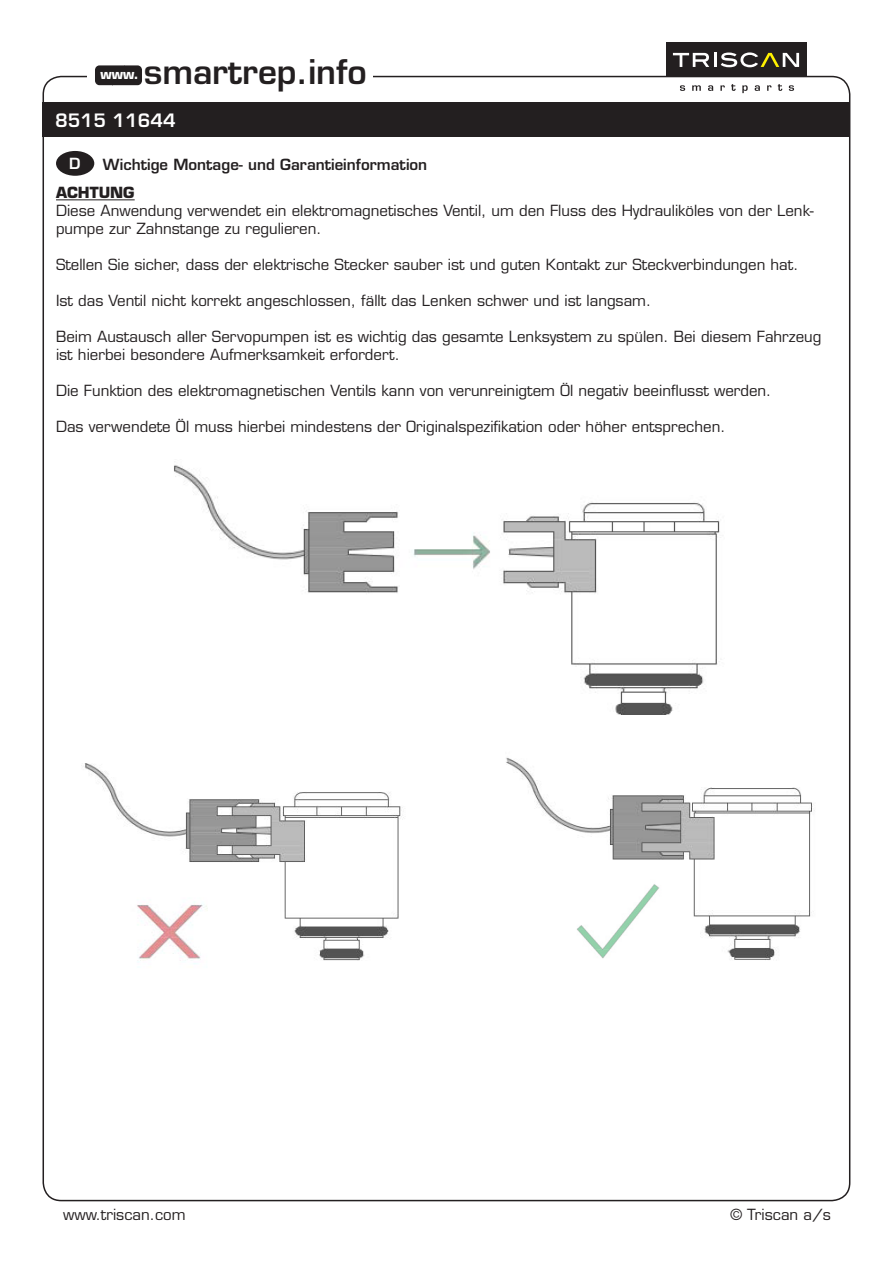
<style>
.page{position:relative;width:893px;height:1263px;background:#fff}
.page>*{position:absolute;margin:0;border:0;box-sizing:border-box;transform-origin:0 0}
.t1{font:600 33.15px "Eurostile LT Std";color:#231f20}
.t2{font:600 18px "Eurostile LT Std";color:#fff}
.t3{font:15px/18px "Eurostile LT Std";color:#231f20}
.t4{font:600 15px "Eurostile LT Std";color:#231f20}
.t5{font:700 15px "Eurostile LT Std";color:#231f20}
.t6{font:600 15px "Eurostile LT Std";color:#fff}
.t7{font:700 14.4px "Eurostile LT Std";color:#fff}
.t8{font:700 13.5px "Eurostile LT Std";color:#fff}
</style>
<div class="page">
<div style="left:43px;top:103px;width:807px;height:34px;background:#231f20"></div>
<div style="left:56px;top:151px;width:38px;height:25px;background:#231f20;border-radius:50%"></div>
<hr style="left:56px;top:199px;width:79px;height:1px;background:#231f20">
<img style="left:174px;top:465px;width:546px;height:250px">
<img style="left:84px;top:763px;width:320px;height:201px">
<img style="left:506px;top:757px;width:309px;height:203px">
<img style="left:560px;top:874px;width:106px;height:86px">
<div style="left:666px;top:43px;width:140px;height:34px;background:#231f20"></div>
<svg style="left:673px;top:53px;width:36px;height:14px"></svg>
<hr style="left:714px;top:53px;width:3px;height:14px;background:#fff">
<svg style="left:721px;top:52px;width:78px;height:15px"></svg>
<svg style="left:680px;top:85px;width:5px;height:6px"></svg>
<svg style="left:692px;top:85px;width:9px;height:6px"></svg>
<svg style="left:708px;top:85px;width:5px;height:6px"></svg>
<svg style="left:720px;top:85px;width:5px;height:6px"></svg>
<svg style="left:731px;top:84px;width:5px;height:7px"></svg>
<svg style="left:742px;top:85px;width:6px;height:8px"></svg>
<svg style="left:755px;top:85px;width:5px;height:6px"></svg>
<svg style="left:767px;top:85px;width:4px;height:6px"></svg>
<svg style="left:778px;top:84px;width:4px;height:7px"></svg>
<svg style="left:789px;top:85px;width:5px;height:6px"></svg>
<svg style="left:95px;top:65px;width:47px;height:20px"></svg>
<h1 class="t1" style="left:144px;top:51px;width:224px">smartrep.info</h1>
<p class="t8" style="left:101px;top:66px;width:24px">ww</p>
<p class="t7" style="left:98px;top:65px;width:42px">www.</p>
<p class="t2" style="left:55px;top:109px;width:122px">8515 11644</p>
<p class="t6" style="left:69px;top:154px;width:13px">D</p>
<p class="t4" style="left:103px;top:155px;width:326px">Wichtige Montage- und Garantieinformation</p>
<p class="t5" style="left:56px;top:184px;width:80px">ACHTUNG</p>
<p class="t3" style="left:56px;top:202px;width:759px">Diese Anwendung verwendet ein elektromagnetisches Ventil, um den Fluss des Hydrauliköles von der Lenk&shy;pumpe zur Zahnstange zu regulieren.</p>
<p class="t3" style="left:56px;top:256px;width:744px">Stellen Sie sicher, dass der elektrische Stecker sauber ist und guten Kontakt zur Steckverbindungen hat.</p>
<p class="t3" style="left:56px;top:292px;width:597px">Ist das Ventil nicht korrekt angeschlossen, fällt das Lenken schwer und ist langsam.</p>
<p class="t3" style="left:56px;top:328px;width:767px">Beim Austausch aller Servopumpen ist es wichtig das gesamte Lenksystem zu spülen. Bei diesem Fahrzeug ist hierbei besondere Aufmerksamkeit erfordert.</p>
<p class="t3" style="left:56px;top:382px;width:717px">Die Funktion des elektromagnetischen Ventils kann von verunreinigtem Öl negativ beeinflusst werden.</p>
<p class="t3" style="left:56px;top:418px;width:671px">Das verwendete Öl muss hierbei mindestens der Originalspezifikation oder höher entsprechen.</p>
<p class="t3" style="left:63px;top:1206px;width:124px">www.triscan.com</p>
<p class="t3" style="left:730px;top:1206px;width:102px">© Triscan a/s</p>
</div>
